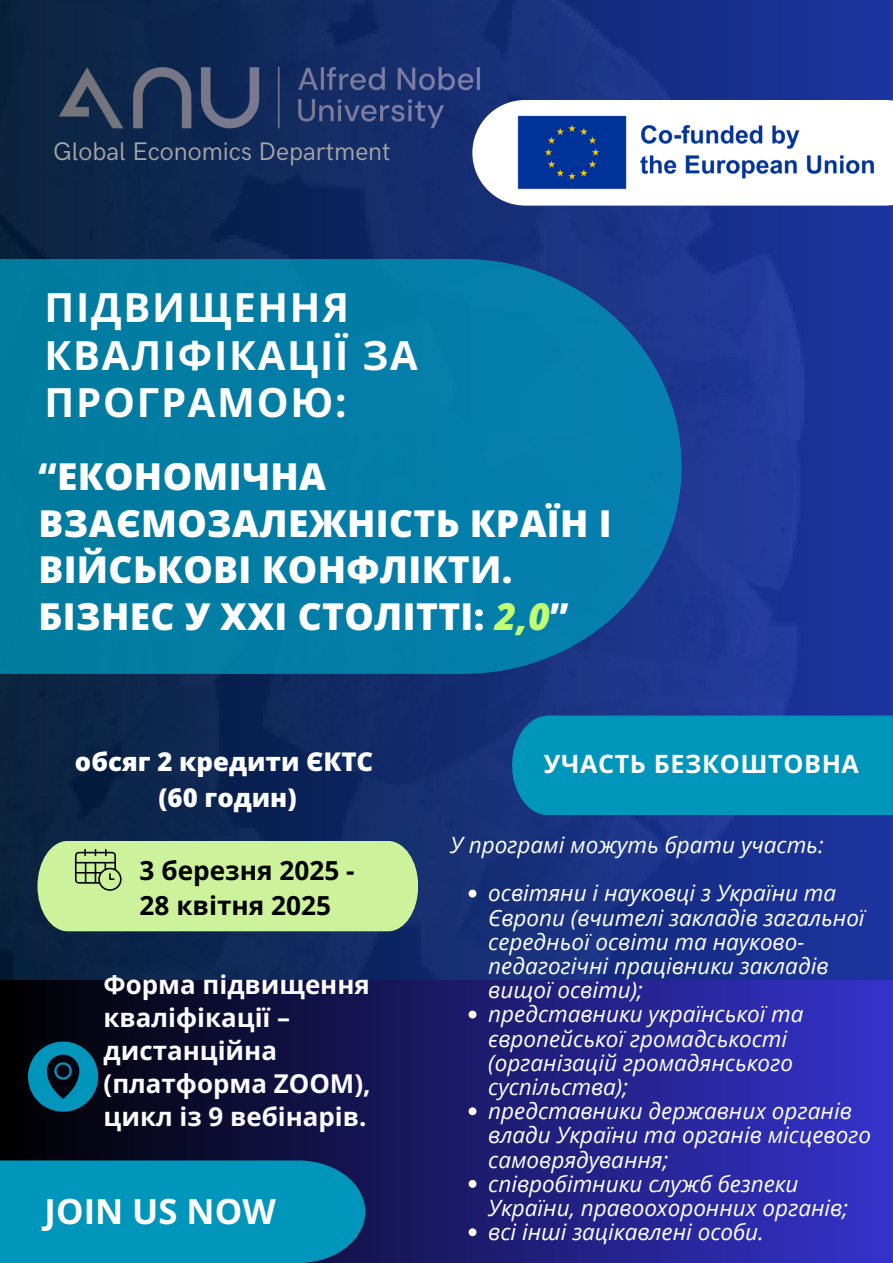
<style>
.page{position:relative;width:893px;height:1263px;background:#fff}
.page>*{position:absolute;margin:0;border:0;box-sizing:border-box;transform-origin:0 0}
.t1{font:700 40.12px/47.2px "Open Sans";letter-spacing:.045em;color:#fff}
.t2{font:800 37.05px/46.7px "Open Sans";letter-spacing:.01em;color:#fff}
.t3{font:700 34.65px "Open Sans";color:#fff}
.t4{font:700 26.17px "Open Sans";color:#000}
.t5{font:700 25.88px/33.2px "Open Sans";color:#fbfcfd}
.t6{font:800 25.72px/36px "Open Sans";color:#fff;text-align:center}
.t7{font:25.5px "HK Grotesk";color:#a6a6a6}
.t8{font:700 25.2px "Open Sans";letter-spacing:.025em;color:#fff}
.t9{font:italic 22.5px/24.2px "Open Sans";color:#fff}
.s1{font-style:italic;color:#c1ff72}
</style>
<div class="page">
<div style="left:0;top:0;width:893px;height:1263px;background:linear-gradient(to right,#000,#3533cc)"></div>
<div style="left:0;top:1160px;width:365px;height:103px;background:#0096bb"></div>
<img style="left:0;top:0;width:893px;height:980px">
<div style="left:512px;top:715px;width:381px;height:100px;background:#0096bb"></div>
<svg style="left:28px;top:1041px;width:70px;height:71px;background:#015a74"></svg>
<svg style="left:0;top:259px;width:681px;height:415px;background:#0578a4"></svg>
<svg style="left:472px;top:100px;width:421px;height:106px"></svg>
<div style="left:37px;top:841px;width:381px;height:90px;background:#ccf29b"></div>
<img style="left:512px;top:111px;width:376px;height:84px">
<svg style="left:468px;top:890px;width:8px;height:7px"></svg>
<svg style="left:468px;top:1010px;width:8px;height:8px"></svg>
<svg style="left:468px;top:1107px;width:8px;height:8px"></svg>
<svg style="left:468px;top:1180px;width:8px;height:8px"></svg>
<svg style="left:468px;top:1228px;width:8px;height:8px"></svg>
<p class="t7" style="left:53px;top:137px;width:339px">Global Economics Department</p>
<h4 class="t1" style="left:45px;top:283px;width:374px">ПІДВИЩЕННЯ<br>КВАЛІФІКАЦІЇ ЗА<br>ПРОГРАМОЮ:</h4>
<p class="t2" style="left:38px;top:452px;width:575px">“ЕКОНОМІЧНА<br>ВЗАЄМОЗАЛЕЖНІСТЬ КРАЇН І<br>ВІЙСЬКОВІ КОНФЛІКТИ.<br>БІЗНЕС У ХХІ СТОЛІТТІ: <span class="s1">2,0</span>”</p>
<p class="t6" style="left:75px;top:743px;width:300px">обсяг 2 кредити ЄКТС (60 годин)</p>
<p class="t4" style="left:140px;top:852px;width:216px">3 березня 2025 -</p>
<p class="t4" style="left:140px;top:887px;width:193px">28 квітня 2025</p>
<p class="t5" style="left:104px;top:967px;width:268px">Форма підвищення кваліфікації – дистанційна (платформа ZOOM), цикл із 9 вебінарів.</p>
<h3 class="t3" style="left:45px;top:1186px;width:233px">JOIN US NOW</h3>
<h5 class="t8" style="left:544px;top:746px;width:317px">УЧАСТЬ БЕЗКОШТОВНА</h5>
<p class="t9" style="left:450px;top:832px;width:375px">У програмі можуть брати участь:</p>
<h1 class="t9" style="left:488px;top:881px;width:378px">освітяни і науковці з України та<br>Європи (вчителі закладів загальної середньої освіти та науково&shy;педагогічні працівники закладів вищої освіти);</h1>
<h1 class="t9" style="left:488px;top:1001px;width:317px">представники української та європейської громадськості (організацій громадянського суспільства);</h1>
<h4 class="t9" style="left:488px;top:1098px;width:384px">представники державних органів влади України та органів місцевого самоврядування;</h4>
<p class="t9" style="left:488px;top:1171px;width:361px">співробітники служб безпеки<br>України, правоохоронних органів;</p>
<h4 class="t9" style="left:488px;top:1219px;width:277px">всі інші зацікавлені особи.</h4>
</div>
